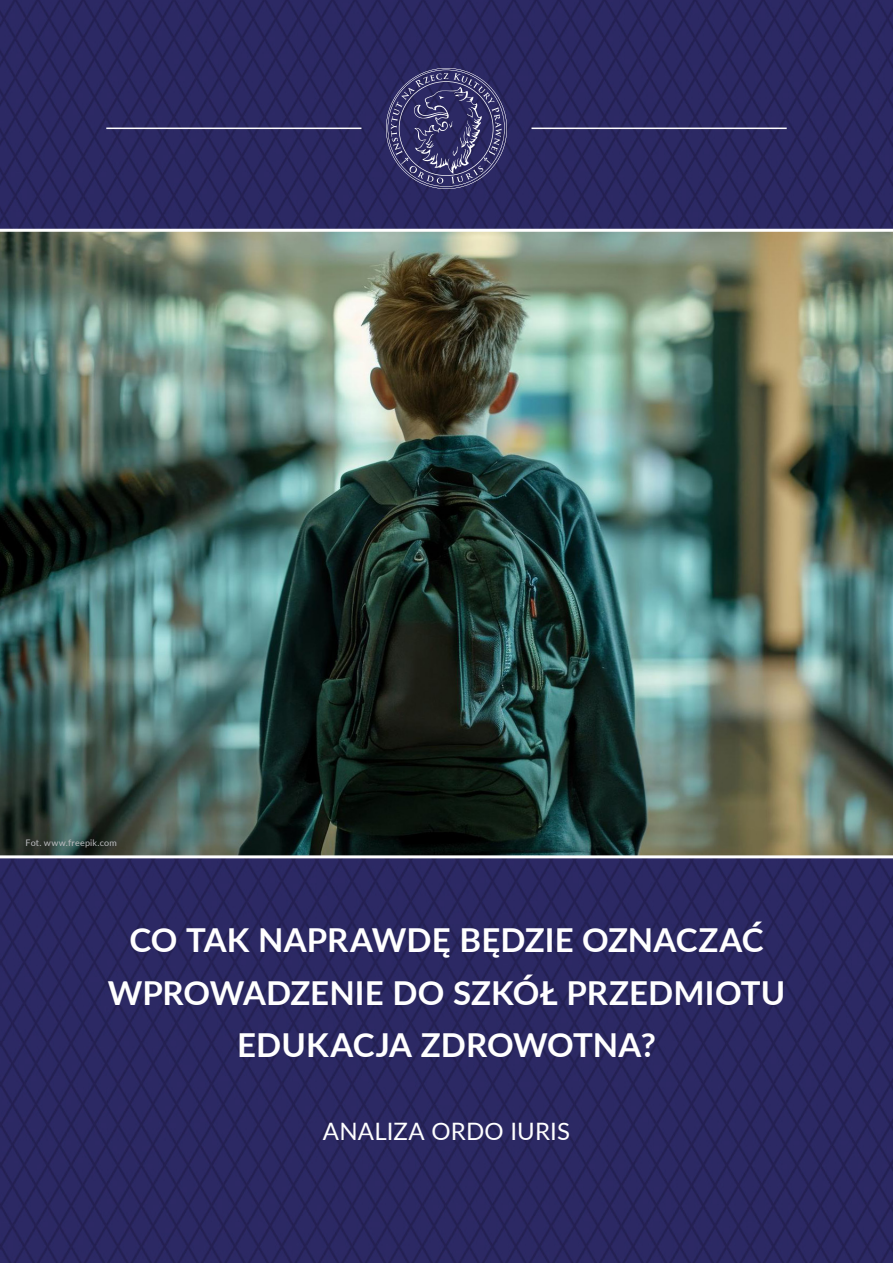
<style>
.page{position:relative;width:893px;height:1263px;background:#fff}
.page>*{position:absolute;margin:0;border:0;box-sizing:border-box;transform-origin:0 0}
.tytul{font:700 33px/52.5px "Lato";color:#fff;text-align:center}
.tytul-2{font:24px "Lato";letter-spacing:.01em;color:#fff}
.przypis{font:9px "Lato";letter-spacing:.025em;color:#bcbdc0}
</style>
<div class="page">
<img style="left:0;top:0;width:893px;height:1263px">
<svg style="left:386px;top:68px;width:121px;height:121px;background:#434173"></svg>
<hr style="left:106px;top:128px;width:255px;height:1px;background:#fff">
<hr style="left:531px;top:128px;width:256px;height:1px;background:#fff">
<hr style="left:0;top:229px;width:893px;height:3px;background:#fff">
<hr style="left:0;top:855px;width:893px;height:3px;background:#fff">
<p class="przypis" style="left:26px;top:836px;width:93px">Fot. www.freepik.com</p>
<p class="tytul" style="left:108px;top:912px;width:679px">CO TAK NAPRAWDĘ BĘDZIE OZNACZAĆ<br>WPROWADZENIE DO SZKÓŁ PRZEDMIOTU<br>EDUKACJA ZDROWOTNA?</p>
<p class="tytul-2" style="left:323px;top:1114px;width:249px">ANALIZA ORDO IURIS</p>
</div>
